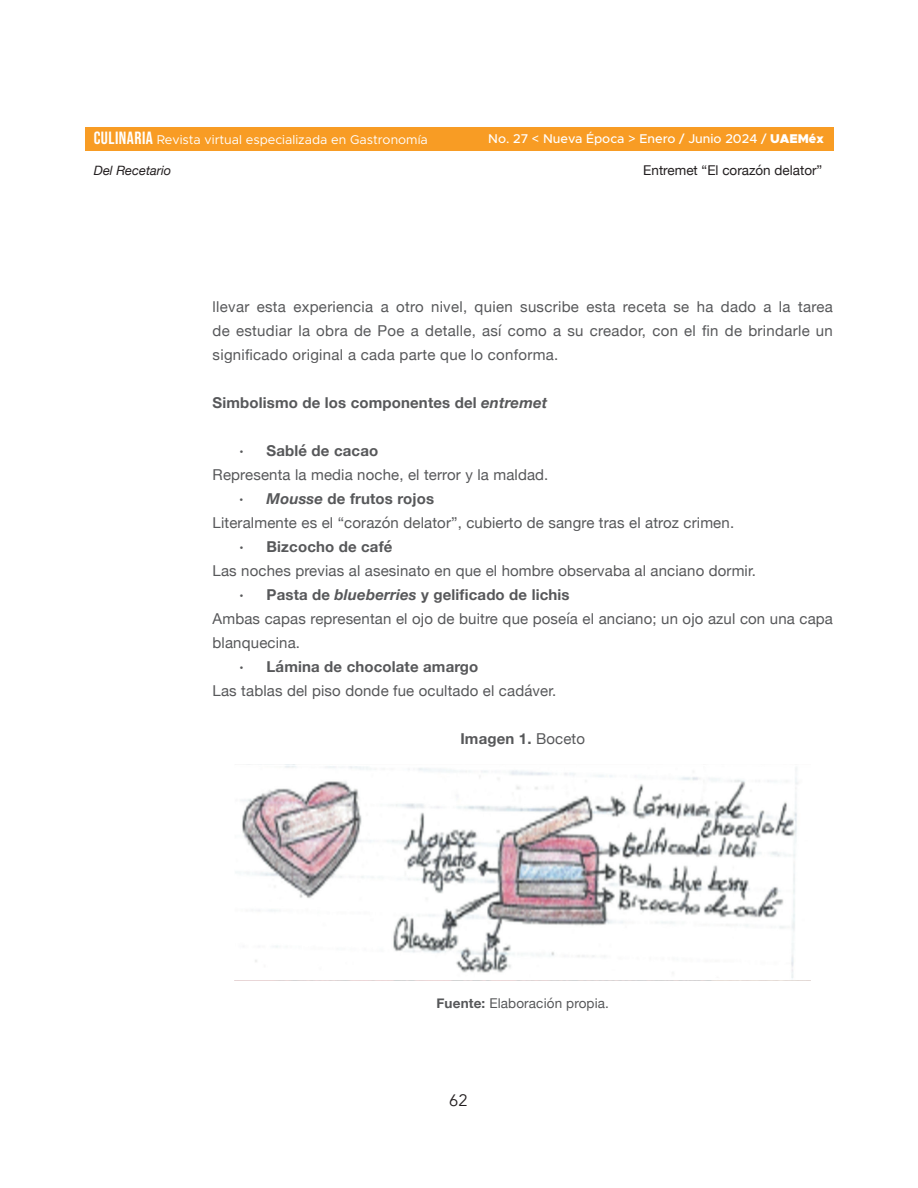
<style>
.page{position:relative;width:918px;height:1188px;background:#fff}
.page>*{position:absolute;margin:0;border:0;box-sizing:border-box;transform-origin:0 0}
.t1{font:16.5px "Avenir";color:#231f20}
.t2{font:15px/24px "Helvetica Neue";letter-spacing:.01em;color:#57585a;text-align:justify}
.t3{font:700 15px "Helvetica Neue";letter-spacing:.01em;color:#57585a}
.t4{font:13.5px "Helvetica Neue";color:#231f20}
.t5{font:13.5px "Helvetica Neue";letter-spacing:.01em;color:#57585a}
.t6{font:italic 12.9px "Helvetica Neue";color:#231f20}
.t7{font:12.75px "Metropolis";color:#fff}
.t8{font:500 12.75px "Metropolis";color:#fff}
.s1{font-family:"Bebas Neue";font-size:17.7px}
.s2{font-weight:900}
.s3{font-style:italic}
.s4{font-weight:400}
.s5{font-weight:700}
</style>
<div class="page">
<div style="left:85px;top:128px;width:748px;height:23px;background:#f89c24"></div>
<img style="left:235px;top:765px;width:576px;height:216px">
<p class="t7" style="left:94px;top:132px;width:336px"><span class="s1">CULINARIA</span> Revista virtual especializada en Gastronomía</p>
<p class="t8" style="left:488px;top:131px;width:337px">No. 27 &lt; Nueva Época &gt; Enero / Junio 2024 / <span class="s2">UAEMéx</span></p>
<p class="t6" style="left:94px;top:161px;width:79px">Del Recetario</p>
<p class="t4" style="left:643px;top:161px;width:181px">Entremet “El corazón delator”</p>
<p class="t2" style="left:213px;top:295px;width:622px">llevar esta experiencia a otro nivel, quien suscribe esta receta se ha dado a la tarea de estudiar la obra de Poe a detalle, así como a su creador, con el fin de brindarle un significado original a cada parte que lo conforma.</p>
<p class="t3" style="left:213px;top:391px;width:336px">Simbolismo de los componentes del <span class="s3">entremet</span></p>
<p class="t3" style="left:240px;top:439px;width:140px">· Sablé de cacao</p>
<p class="t2" style="left:213px;top:463px;width:337px">Representa la media noche, el terror y la maldad.</p>
<p class="t3" style="left:240px;top:487px;width:196px"><span class="s3">· Mousse</span> de frutos rojos</p>
<p class="t2" style="left:213px;top:511px;width:523px">Literalmente es el “corazón delator”, cubierto de sangre tras el atroz crimen.</p>
<p class="t3" style="left:240px;top:535px;width:154px">· Bizcocho de café</p>
<p class="t2" style="left:213px;top:559px;width:545px">Las noches previas al asesinato en que el hombre observaba al anciano dormir.</p>
<p class="t3" style="left:240px;top:583px;width:332px">· Pasta de <span class="s3">blueberries</span> y gelificado de lichis</p>
<p class="t2" style="left:213px;top:607px;width:622px">Ambas capas representan el ojo de buitre que poseía el anciano; un ojo azul con una capa</p>
<p class="t2" style="left:213px;top:631px;width:89px">blanquecina.</p>
<p class="t3" style="left:240px;top:655px;width:240px">· Lámina de chocolate amargo</p>
<p class="t2" style="left:213px;top:679px;width:345px">Las tablas del piso donde fue ocultado el cadáver.</p>
<p class="t3" style="left:460px;top:727px;width:126px">Imagen 1. <span class="s4">Boceto</span></p>
<p class="t5" style="left:437px;top:993px;width:174px"><span class="s5">Fuente:</span> Elaboración propia.</p>
<p class="t1" style="left:449px;top:1090px;width:20px">62</p>
</div>
